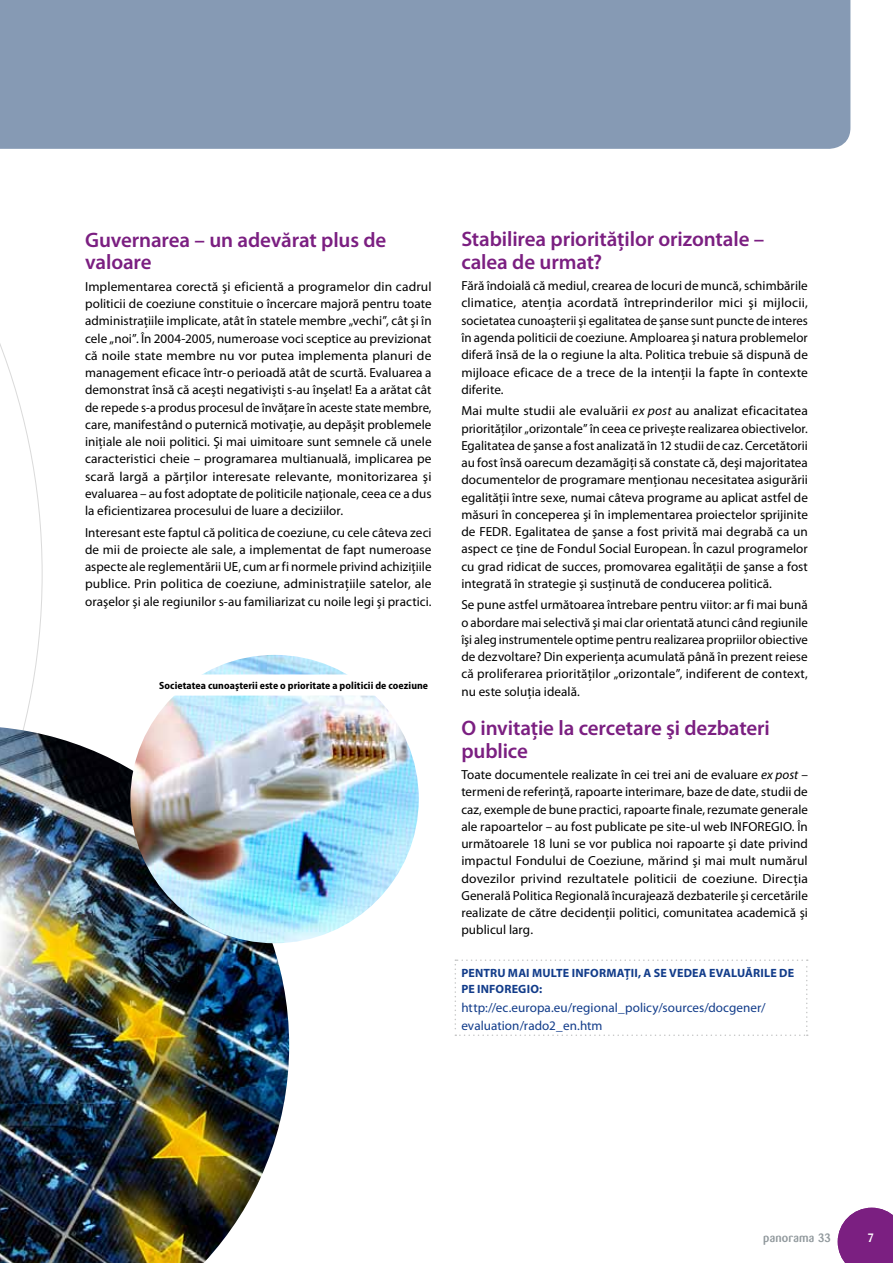
<style>
.page{position:relative;width:893px;height:1263px;background:#fff}
.page>*{position:absolute;margin:0;border:0;box-sizing:border-box;transform-origin:0 0}
.t1{font:600 21px/22.5px "Myriad Pro";letter-spacing:-.005em;color:#7b1f81}
.t2{font:13.2px/17.2px "Myriad Pro";letter-spacing:.005em;color:#000;text-align:justify}
.t3{font:13.2px/17.2px "Myriad Pro";letter-spacing:.005em;color:#123c8a}
.t4{font:700 12px "Myriad Pro";letter-spacing:.01em;color:#123c8a}
.t5{font:500 12px "Barmeno";letter-spacing:.02em;color:#90989c}
.t6{font:500 12px "Barmeno";color:#fff}
.t7{font:700 semi-condensed 10.5px "Myriad Pro";letter-spacing:.01em;color:#000}
.s1{font-style:italic}
</style>
<div class="page">
<svg style="left:0;top:343px;width:43px;height:384px"></svg>
<div style="left:0;top:0;width:850px;height:149px;background:#869ab4"></div>
<img style="left:0;top:727px;width:289px;height:536px">
<img style="left:130px;top:655px;width:289px;height:288px;border-radius:144px">
<svg style="left:838px;top:1208px;width:55px;height:55px;background:#88368d"></svg>
<svg style="left:455px;top:959px;width:353px;height:77px"></svg>
<div style="left:113px;top:674px;width:326px;height:22px;background:#fff;border-radius:10px"></div>
<h1 class="t1" style="left:85px;top:229px;width:303px">Guvernarea – un adevărat plus de valoare</h1>
<p class="t2" style="left:85px;top:278px;width:348px">Implementarea corectă şi eficientă a programelor din cadrul politicii de coeziune constituie o încercare majoră pentru toate administraţiile implicate, atât în statele membre „vechi”, cât şi în cele „noi”. În 2004-2005, numeroase voci sceptice au previzionat că noile state membre nu vor putea implementa planuri de management eficace într-o perioadă atât de scurtă. Evaluarea a demonstrat însă că aceşti negativişti s-au înşelat! Ea a arătat cât de repede s-a produs procesul de învăţare în aceste state membre, care, manifestând o puternică motivaţie, au depăşit problemele iniţiale ale noii politici. Şi mai uimitoare sunt semnele că unele caracteristici cheie – programarea multianuală, implicarea pe scară largă a părţilor interesate relevante, monitorizarea şi evaluarea – au fost adoptate de politicile naţionale, ceea ce a dus la eficientizarea procesului de luare a deciziilor.</p>
<p class="t2" style="left:85px;top:524px;width:348px">Interesant este faptul că politica de coeziune, cu cele câteva zeci de mii de proiecte ale sale, a implementat de fapt numeroase aspecte ale reglementării UE, cum ar fi normele privind achiziţiile publice. Prin politica de coeziune, administraţiile satelor, ale oraşelor şi ale regiunilor s-au familiarizat cu noile legi şi practici.</p>
<p class="t7" style="left:159px;top:679px;width:270px">Societatea cunoaşterii este o prioritate a politicii de coeziune</p>
<h1 class="t1" style="left:461px;top:228px;width:304px">Stabilirea priorităţilor orizontale – calea de urmat?</h1>
<p class="t2" style="left:461px;top:277px;width:348px">Fără îndoială că mediul, crearea de locuri de muncă, schimbările climatice, atenţia acordată întreprinderilor mici şi mijlocii, societatea cunoaşterii şi egalitatea de şanse sunt puncte de interes în agenda politicii de coeziune. Amploarea şi natura problemelor diferă însă de la o regiune la alta. Politica trebuie să dispună de mijloace eficace de a trece de la intenţii la fapte în contexte diferite.</p>
<p class="t2" style="left:461px;top:402px;width:348px">Mai multe studii ale evaluării <span class="s1">ex post</span> au analizat eficacitatea priorităţilor „orizontale” în ceea ce priveşte realizarea obiectivelor.<br>Egalitatea de şanse a fost analizată în 12 studii de caz. Cercetătorii au fost însă oarecum dezamăgiţi să constate că, deşi majoritatea documentelor de programare menţionau necesitatea asigurării egalităţii între sexe, numai câteva programe au aplicat astfel de măsuri în conceperea şi în implementarea proiectelor sprijinite de FEDR. Egalitatea de şanse a fost privită mai degrabă ca un aspect ce ţine de Fondul Social European. În cazul programelor cu grad ridicat de succes, promovarea egalităţii de şanse a fost integrată în strategie şi susţinută de conducerea politică.</p>
<p class="t2" style="left:461px;top:596px;width:348px">Se pune astfel următoarea întrebare pentru viitor: ar fi mai bună o abordare mai selectivă şi mai clar orientată atunci când regiunile îşi aleg instrumentele optime pentru realizarea propriilor obiective de dezvoltare? Din experienţa acumulată până în prezent reiese că proliferarea priorităţilor „orizontale”, indiferent de context, nu este soluţia ideală.</p>
<h1 class="t1" style="left:461px;top:717px;width:310px">O invitaţie la cercetare şi dezbateri publice</h1>
<p class="t2" style="left:461px;top:766px;width:348px">Toate documentele realizate în cei trei ani de evaluare <span class="s1">ex post</span> – termeni de referinţă, rapoarte interimare, baze de date, studii de caz, exemple de bune practici, rapoarte finale, rezumate generale ale rapoartelor – au fost publicate pe site-ul web INFOREGIO. În următoarele 18 luni se vor publica noi rapoarte şi date privind impactul Fondului de Coeziune, mărind şi mai mult numărul dovezilor privind rezultatele politicii de coeziune. Direcţia Generală Politica Regională încurajează dezbaterile şi cercetările realizate de către decidenţii politici, comunitatea academică şi publicul larg.</p>
<p class="t4" style="left:461px;top:966px;width:55px">PENTRU MAI</p>
<p class="t4" style="left:532px;top:966px;width:77px">MULTE INFORMA</p>
<p class="t4" style="left:624px;top:966px;width:62px">ŢII, A SE VEDEA</p>
<p class="t4" style="left:709px;top:966px;width:78px">EVALUĂRI LE DE</p>
<p class="t4" style="left:461px;top:982px;width:82px">PE INFOREGIO:</p>
<p class="t3" style="left:461px;top:1000px;width:306px">http://ec.europa.eu/regional_policy/sources/docgener/ evaluation/rado2_en.htm</p>
<p class="t5" style="left:763px;top:1230px;width:69px">panorama 33</p>
<p class="t6" style="left:867px;top:1231px;width:8px">7</p>
</div>
